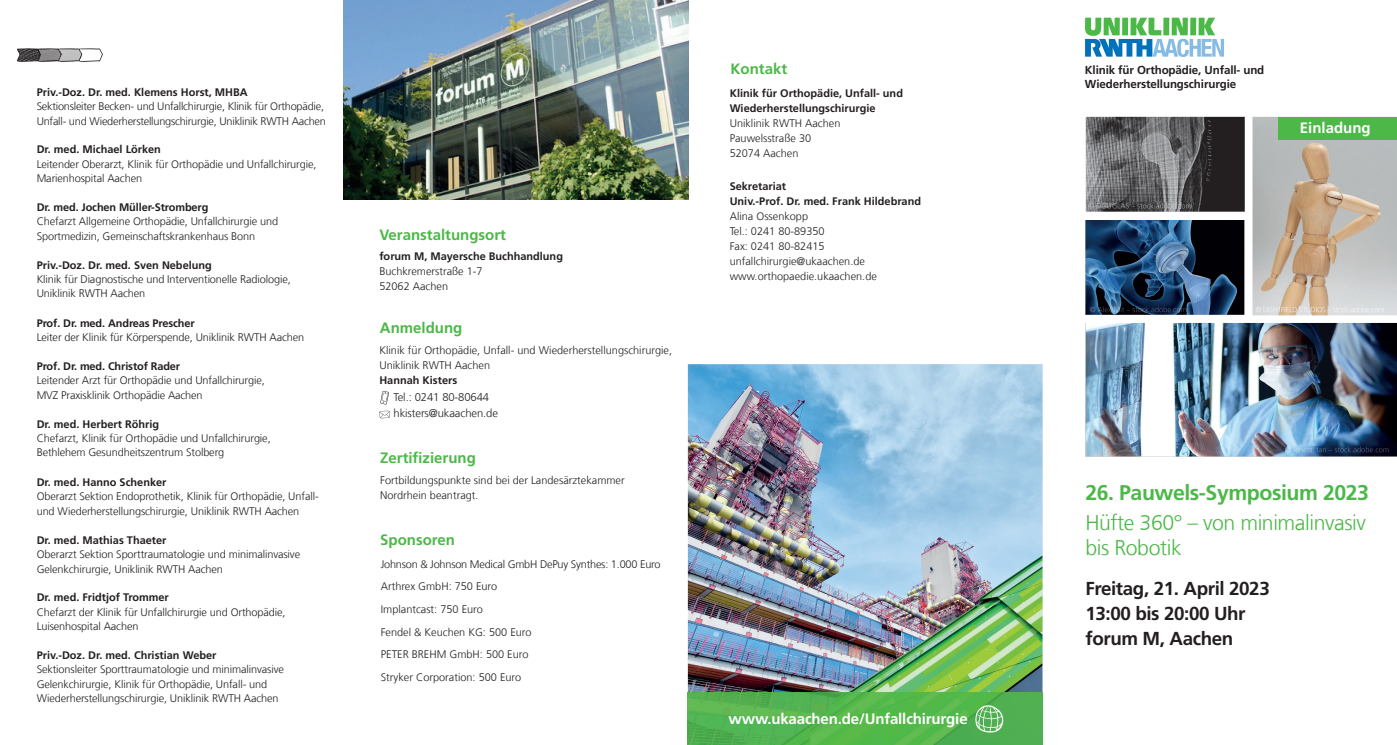
<style>
.page{position:relative;width:1397px;height:745px;background:#fff}
.page>*{position:absolute;margin:0;border:0;box-sizing:border-box;transform-origin:0 0}
.t1{font:300 21.25px/25px "Frutiger LT Com";letter-spacing:-.02em;color:#4cb848}
.t2{font:700 21.25px "Frutiger LT Com";letter-spacing:-.02em;color:#4cb848}
.t3{font:700 18.75px/25px "Frutiger LT Com";letter-spacing:-.02em;color:#231f20}
.t4{font:700 15px "Frutiger LT Com";color:#4cb848}
.t5{font:700 15px "Frutiger LT Com";letter-spacing:-.01em;color:#fff}
.t6{font:700 11.5px/13.9px "Frutiger LT Com";letter-spacing:-.01em;color:#231f20}
.t7{font:300 11.25px/16.2px "Frutiger LT Com";letter-spacing:-.01em;color:#231f20}
.t8{font:300 11px/15px "Frutiger LT Com";letter-spacing:-.01em;color:#231f20}
.t9{font:700 11px/15px "Frutiger LT Com";color:#231f20}
</style>
<div class="page">
<img style="left:1085px;top:220px;width:159px;height:94px">
<img style="left:1085px;top:117px;width:159px;height:94px">
<img style="left:1085px;top:323px;width:311px;height:133px">
<img style="left:1252px;top:117px;width:144px;height:198px">
<div style="left:1277px;top:117px;width:119px;height:23px;background:#4cb848"></div>
<svg style="left:17px;top:48px;width:86px;height:14px"></svg>
<img style="left:344px;top:0;width:344px;height:200px">
<svg style="left:379px;top:410px;width:11px;height:8px"></svg>
<svg style="left:380px;top:391px;width:9px;height:13px"></svg>
<img style="left:687px;top:364px;width:355px;height:327px">
<img style="left:687px;top:691px;width:355px;height:53px">
<svg style="left:975px;top:704px;width:29px;height:28px"></svg>
<img style="left:1285px;top:446px;width:103px;height:7px">
<img style="left:1089px;top:306px;width:97px;height:6px">
<img style="left:1088px;top:203px;width:102px;height:5px">
<img style="left:1255px;top:306px;width:128px;height:6px">
<svg style="left:1085px;top:18px;width:138px;height:39px"></svg>
<p class="t9" style="left:37px;top:85px;width:212px">Priv.-Doz. Dr. med. Klemens Horst, MHBA</p>
<p class="t8" style="left:37px;top:99px;width:291px;line-height:14.4px">Sektionsleiter Becken- und Unfallchirurgie, Klinik für Orthopädie,<br>Unfall- und Wiederherstellungschirurgie, Uniklinik RWTH Aachen</p>
<p class="t9" style="left:37px;top:142px;width:126px">Dr. med. Michael Lörken</p>
<p class="t8" style="left:37px;top:157px;width:281px;line-height:14.4px">Leitender Oberarzt, Klinik für Orthopädie und Unfallchirurgie,<br>Marienhospital Aachen</p>
<p class="t9" style="left:37px;top:200px;width:173px">Dr. med. Jochen Müller-Stromberg</p>
<p class="t8" style="left:37px;top:214px;width:243px;line-height:14.4px">Chefarzt Allgemeine Orthopädie, Unfallchirurgie und<br>Sportmedizin, Gemeinschaftskrankenhaus Bonn</p>
<p class="t9" style="left:37px;top:257px;width:177px">Priv.-Doz. Dr. med. Sven Nebelung</p>
<p class="t8" style="left:37px;top:272px;width:255px;line-height:14.4px">Klinik für Diagnostische und Interventionelle Radiologie,<br>Uniklinik RWTH Aachen</p>
<p class="t9" style="left:37px;top:315px;width:160px">Prof. Dr. med. Andreas Prescher</p>
<p class="t8" style="left:37px;top:330px;width:269px">Leiter der Klinik für Körperspende, Uniklinik RWTH Aachen</p>
<p class="t9" style="left:37px;top:358px;width:145px">Prof. Dr. med. Christof Rader</p>
<p class="t8" style="left:37px;top:373px;width:229px;line-height:14.4px">Leitender Arzt für Orthopädie und Unfallchirurgie,<br>MVZ Praxisklinik Orthopädie Aachen</p>
<p class="t9" style="left:37px;top:416px;width:124px">Dr. med. Herbert Röhrig</p>
<p class="t8" style="left:37px;top:430px;width:235px;line-height:14.4px">Chefarzt, Klinik für Orthopädie und Unfallchirurgie,<br>Bethlehem Gesundheitszentrum Stolberg</p>
<p class="t9" style="left:37px;top:474px;width:131px">Dr. med. Hanno Schenker</p>
<p class="t8" style="left:37px;top:488px;width:283px">Oberarzt Sektion Endoprothetik, Klinik für Orthopädie, Unfall&shy;und Wiederherstellungschirurgie, Uniklinik RWTH Aachen</p>
<p class="t9" style="left:37px;top:532px;width:131px">Dr. med. Mathias Thaeter</p>
<p class="t8" style="left:37px;top:547px;width:265px;line-height:14.4px">Oberarzt Sektion Sporttraumatologie und minimalinvasive<br>Gelenkchirurgie, Uniklinik RWTH Aachen</p>
<p class="t9" style="left:37px;top:589px;width:134px">Dr. med. Fridtjof Trommer</p>
<p class="t8" style="left:37px;top:604px;width:250px;line-height:14.4px">Chefarzt der Klinik für Unfallchirurgie und Orthopädie,<br>Luisenhospital Aachen</p>
<p class="t9" style="left:37px;top:647px;width:181px">Priv.-Doz. Dr. med. Christian Weber</p>
<p class="t8" style="left:37px;top:662px;width:249px;line-height:14.4px">Sektionsleiter Sporttraumatologie und minimalinvasive<br>Gelenkchirurgie, Klinik für Orthopädie, Unfall- und<br>Wiederherstellungschirurgie, Uniklinik RWTH Aachen</p>
<h3 class="t4" style="left:379px;top:226px;width:128px">Veranstaltungsort</h3>
<p class="t9" style="left:379px;top:249px;width:185px">forum M, Mayersche Buchhandlung</p>
<p class="t8" style="left:379px;top:264px;width:105px">Buchkremerstraße 1-7<br>52062 Aachen</p>
<h3 class="t4" style="left:380px;top:319px;width:84px">Anmeldung</h3>
<p class="t8" style="left:379px;top:342px;width:294px">Klinik für Orthopädie, Unfall- und Wiederherstellungschirurgie,<br>Uniklinik RWTH Aachen</p>
<p class="t9" style="left:379px;top:372px;width:79px">Hannah Kisters</p>
<p class="t7" style="left:393px;top:388px;width:106px">Tel.: 0241 80-80644 hkisters@ukaachen.de</p>
<h3 class="t4" style="left:380px;top:448px;width:97px">Zertifizierung</h3>
<p class="t8" style="left:380px;top:472px;width:246px">Fortbildungspunkte sind bei der Landesärztekammer<br>Nordrhein beantragt.</p>
<h3 class="t4" style="left:380px;top:530px;width:76px">Sponsoren</h3>
<p class="t8" style="left:381px;top:552px;width:281px;line-height:22.5px">Johnson &amp; Johnson Medical GmbH DePuy Synthes: 1.000 Euro<br>Arthrex GmbH: 750 Euro<br>Implantcast: 750 Euro<br>Fendel &amp; Keuchen KG: 500 Euro<br>PETER BREHM GmbH: 500 Euro<br>Stryker Corporation: 500 Euro</p>
<h3 class="t4" style="left:730px;top:60px;width:58px">Kontakt</h3>
<p class="t9" style="left:729px;top:86px;width:175px">Klinik für Orthopädie, Unfall- und<br>Wiederherstellungschirurgie</p>
<p class="t8" style="left:729px;top:116px;width:112px">Uniklinik RWTH Aachen<br>Pauwelsstraße 30<br>52074 Aachen</p>
<p class="t9" style="left:729px;top:179px;width:193px">Sekretariat<br>Univ.-Prof. Dr. med. Frank Hildebrand</p>
<p class="t8" style="left:729px;top:209px;width:149px">Alina Ossenkopp<br>Tel.: 0241 80-89350<br>Fax: 0241 80-82415 unfallchirurgie@ukaachen.de www.orthopaedie.ukaachen.de</p>
<h3 class="t5" style="left:728px;top:710px;width:240px">www.ukaachen.de/Unfallchirurgie</h3>
<p class="t6" style="left:1084px;top:63px;width:181px">Klinik für Orthopädie, Unfall- und<br>Wiederherstellungschirurgie</p>
<h3 class="t5" style="left:1299px;top:119px;width:72px">Einladung</h3>
<h1 class="t2" style="left:1085px;top:480px;width:285px">26. Pauwels-Symposium 2023</h1>
<h1 class="t1" style="left:1085px;top:510px;width:282px">Hüfte 360° – von minimalinvasiv bis Robotik</h1>
<h2 class="t3" style="left:1085px;top:575px;width:186px">Freitag, 21. April 2023<br>13:00 bis 20:00 Uhr forum M, Aachen</h2>
</div>
